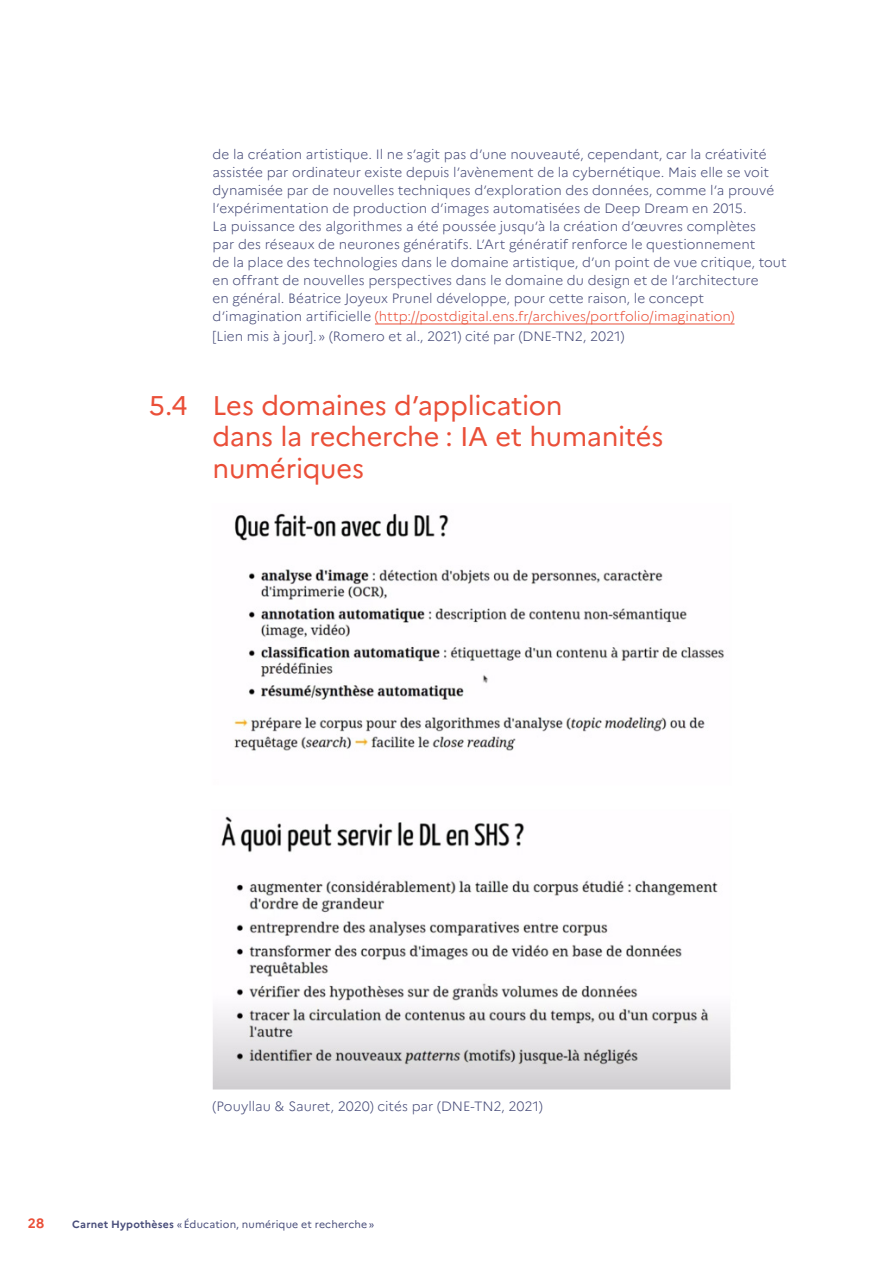
<style>
.page{position:relative;width:893px;height:1263px;background:#fff}
.page>*{position:absolute;margin:0;border:0;box-sizing:border-box;transform-origin:0 0}
.t1{font:27px/31.5px "Marianne";letter-spacing:-.015em;color:#ea4f38}
.t2{font:300 13.5px/18px "Marianne";color:#484d7a}
.t3{font:700 13.5px "Marianne";color:#ea4f38}
.t4{font:10.5px "Marianne";letter-spacing:.015em;color:#484d7a}
.s1{color:#ea4f38}
.s2{font-weight:700}
</style>
<div class="page">
<hr style="left:375px;top:324px;width:359px;height:1px;background:#ea4f38">
<img style="left:212px;top:513px;width:519px;height:577px">
<p class="t2" style="left:213px;top:145px;width:576px">de la création artistique. Il ne s’agit pas d’une nouveauté, cependant, car la créativité assistée par ordinateur existe depuis l’avènement de la cybernétique. Mais elle se voit dynamisée par de nouvelles techniques d’exploration des données, comme l’a prouvé l’expérimentation de production d’images automatisées de Deep Dream en 2015.<br>La puissance des algorithmes a été poussée jusqu’à la création d’œuvres complètes<br>par des réseaux de neurones génératifs. L’Art génératif renforce le questionnement<br>de la place des technologies dans le domaine artistique, d’un point de vue critique, tout en offrant de nouvelles perspectives dans le domaine du design et de l’architecture<br>en général. Béatrice Joyeux Prunel développe, pour cette raison, le concept d’imagination artificielle <span class="s1">(http://postdigital.ens.fr/archives/portfolio/imagination)</span></p>
<p class="t2" style="left:213px;top:327px;width:413px">[Lien mis à jour].» (Romero et al., 2021) cité par (DNE-TN2, 2021)</p>
<h1 class="t1" style="left:213px;top:389px;width:452px;text-indent:-64px">5.4 Les domaines d’application<br>dans la recherche : IA et humanités numériques</h1>
<p class="t2" style="left:213px;top:1097px;width:332px">(Pouyllau &amp; Sauret, 2020) cités par (DNE-TN2, 2021)</p>
<p class="t3" style="left:28px;top:1214px;width:18px">28</p>
<p class="t4" style="left:72px;top:1217px;width:303px"><span class="s2">Carnet Hypothèses</span> «Éducation, numérique et recherche»</p>
</div>
